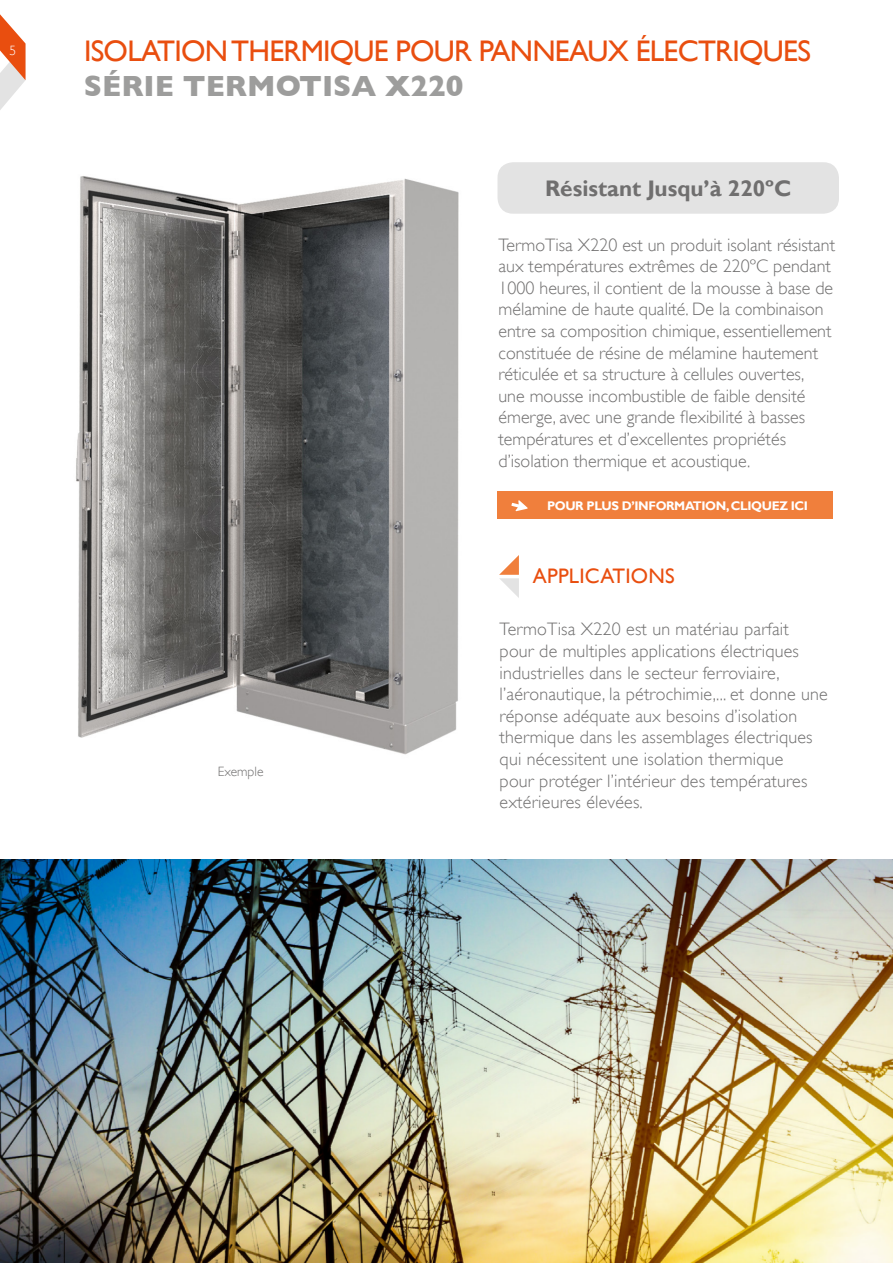
<style>
.page{position:relative;width:893px;height:1263px;background:#fff}
.page>*{position:absolute;margin:0;border:0;box-sizing:border-box;transform-origin:0 0}
.t1{font:29.7px "Gill Sans";letter-spacing:-.025em;color:#e94e0f}
.t2{font:700 29.7px "Gill Sans";color:#9d9d9c}
.t3{font:700 22.5px "Gill Sans";color:#706f6f}
.t4{font:21px "Gill Sans";letter-spacing:.01em;color:#e94e0f}
.t5{font:300 18px/21.6px "Gill Sans";color:#706f6f}
.t6{font:300 13.5px "Gill Sans";color:#706f6f}
.t7{font:300 13.5px "Gill Sans";color:#fff}
.t8{font:700 12.45px "Gill Sans";letter-spacing:-.03em;color:#fff}
</style>
<div class="page">
<svg style="left:0;top:14px;width:26px;height:96px"></svg>
<img style="left:76px;top:176px;width:383px;height:579px">
<div style="left:497px;top:162px;width:342px;height:52px;background:#e3e3e3;border-radius:16px"></div>
<div style="left:497px;top:491px;width:336px;height:28px;background:#f07f3c"></div>
<svg style="left:511px;top:500px;width:17px;height:11px"></svg>
<img style="left:0;top:859px;width:893px;height:404px">
<svg style="left:499px;top:555px;width:20px;height:43px"></svg>
<p class="t7" style="left:10px;top:43px;width:8px">5</p>
<h1 class="t1" style="left:84px;top:34px;width:728px">ISOLATION THERMIQUE POUR PANNEAUX ÉLECTRIQUES</h1>
<h1 class="t2" style="left:84px;top:68px;width:381px">SÉRIE TERMOTISA X220</h1>
<p class="t3" style="left:545px;top:175px;width:248px">Résistant Jusqu’à 220ºC</p>
<p class="t5" style="left:498px;top:234px;width:338px">TermoTisa X220 est un produit isolant résistant aux températures extrêmes de 220ºC pendant 1000 heures, il contient de la mousse à base de mélamine de haute qualité. De la combinaison entre sa composition chimique, essentiellement constituée de résine de mélamine hautement réticulée et sa structure à cellules ouvertes,<br>une mousse incombustible de faible densité émerge, avec une grande flexibilité à basses températures et d’excellentes propriétés d’isolation thermique et acoustique.</p>
<p class="t8" style="left:547px;top:498px;width:263px">POUR PLUS D’INFORMATION, CLIQUEZ ICI</p>
<p class="t6" style="left:218px;top:764px;width:47px">Exemple</p>
<p class="t4" style="left:533px;top:564px;width:143px">APPLICATIONS</p>
<p class="t5" style="left:500px;top:618px;width:329px">TermoTisa X220 est un matériau parfait pour de multiples applications électriques industrielles dans le secteur ferroviaire, l’aéronautique, la pétrochimie,... et donne une réponse adéquate aux besoins d’isolation thermique dans les assemblages électriques qui nécessitent une isolation thermique<br>pour protéger l’intérieur des températures extérieures élevées.</p>
</div>
